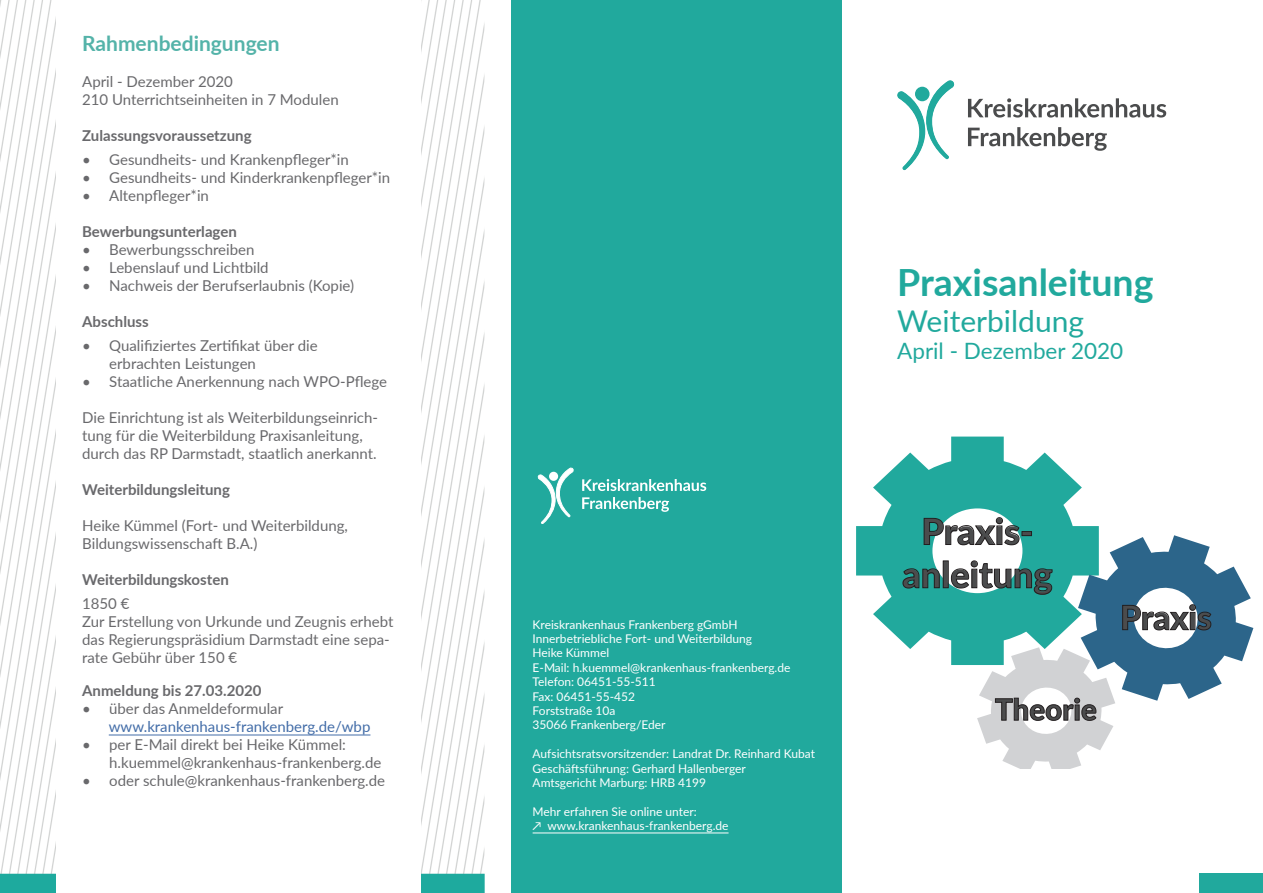
<style>
.page{position:relative;width:1263px;height:893px;background:#fff}
.page>*{position:absolute;margin:0;border:0;box-sizing:border-box;transform-origin:0 0}
.t1{font:700 37.5px "Lato";color:#21a99d}
.t2{font:800 36px/43.2px "Lato";color:#4b4c4d;text-align:center}
.t3{font:800 33.45px "Lato";color:#4b4c4d}
.t4{font:30px "Lato";color:#21a99d}
.t5{font:22.5px "Lato";color:#21a99d}
.t6{font:700 21px "Lato";color:#54b3a9}
.t7{font:15px/18px "Lato";color:#69696c}
.t8{font:700 15px "Lato";color:#69696c}
.t9{font:15px "Lato";color:#436da8}
.t10{font:12px/14.4px "Lato";color:#fff}
</style>
<div class="page">
<div style="left:511px;top:0;width:331px;height:893px;background:#21a99d"></div>
<hr style="left:533px;top:833px;width:195px;height:1px;background:#fff">
<img style="left:0;top:0;width:56px;height:893px">
<img style="left:421px;top:0;width:64px;height:893px">
<div style="left:1200px;top:873px;width:63px;height:20px;background:#21a99d"></div>
<svg style="left:582px;top:479px;width:124px;height:12px"></svg>
<svg style="left:582px;top:497px;width:87px;height:15px"></svg>
<svg style="left:538px;top:468px;width:36px;height:56px"></svg>
<svg style="left:968px;top:98px;width:198px;height:20px"></svg>
<svg style="left:968px;top:127px;width:139px;height:24px"></svg>
<svg style="left:897px;top:80px;width:58px;height:90px"></svg>
<hr style="left:109px;top:735px;width:261px;height:1px;background:#436da8">
<svg style="left:856px;top:437px;width:226px;height:205px;fill:#21a99d"></svg>
<svg style="left:902px;top:517px;width:351px;height:252px"></svg>
<h3 class="t6" style="left:82px;top:28px;width:199px">Rahmenbedingungen</h3>
<p class="t7" style="left:82px;top:72px;width:258px">April - Dezember 2020<br>210 Unterrichtseinheiten in 7 Modulen</p>
<p class="t8" style="left:82px;top:125px;width:171px">Zulassungsvoraussetzung</p>
<p class="t7" style="left:82px;top:150px;width:268px">• Gesundheits- und Krankenpfleger*in</p>
<p class="t7" style="left:82px;top:168px;width:309px">• Gesundheits- und Kinderkrankenpfleger*in</p>
<p class="t7" style="left:82px;top:186px;width:128px">• Altenpfleger*in</p>
<p class="t8" style="left:82px;top:221px;width:156px">Bewerbungsunterlagen</p>
<p class="t7" style="left:82px;top:240px;width:174px">• Bewerbungsschreiben</p>
<p class="t7" style="left:82px;top:258px;width:188px">• Lebenslauf und Lichtbild</p>
<p class="t7" style="left:82px;top:276px;width:274px">• Nachweis der Berufserlaubnis (Kopie)</p>
<p class="t8" style="left:82px;top:311px;width:68px">Abschluss</p>
<p class="t7" style="left:109px;top:336px;width:210px;text-indent:-27px">• Qualifiziertes Zertifikat über die erbrachten Leistungen</p>
<p class="t7" style="left:82px;top:372px;width:306px">• Staatliche Anerkennung nach WPO-Pflege</p>
<p class="t7" style="left:82px;top:408px;width:297px">Die Einrichtung ist als Weiterbildungseinrich&shy;tung für die Weiterbildung Praxisanleitung, durch das RP Darmstadt, staatlich anerkannt.</p>
<p class="t8" style="left:82px;top:479px;width:149px">Weiterbildungsleitung</p>
<p class="t7" style="left:82px;top:516px;width:267px">Heike Kümmel (Fort- und Weiterbildung,<br>Bildungswissenschaft B.A.)</p>
<p class="t8" style="left:82px;top:569px;width:148px">Weiterbildungskosten</p>
<p class="t7" style="left:82px;top:594px;width:313px">1850 €<br>Zur Erstellung von Urkunde und Zeugnis erhebt das Regierungspräsidium Darmstadt eine sepa&shy;rate Gebühr über 150 €</p>
<p class="t8" style="left:82px;top:679px;width:181px">Anmeldung bis 27.03.2020</p>
<p class="t7" style="left:82px;top:698px;width:203px">• über das Anmeldeformular</p>
<p class="t9" style="left:109px;top:715px;width:263px">www.krankenhaus-frankenberg.de/wbp</p>
<p class="t7" style="left:109px;top:734px;width:274px;text-indent:-27px">• per E-Mail direkt bei Heike Kümmel: h.kuemmel@krankenhaus-frankenberg.de</p>
<p class="t7" style="left:82px;top:770px;width:304px">• oder schule@krankenhaus-frankenberg.de</p>
<p class="t10" style="left:533px;top:616px;width:259px">Kreiskrankenhaus Frankenberg gGmbH<br>Innerbetriebliche Fort- und Weiterbildung<br>Heike Kümmel<br>E-Mail: h.kuemmel@krankenhaus-frankenberg.de<br>Telefon: 06451-55-511<br>Fax: 06451-55-452<br>Forststraße 10a<br>35066 Frankenberg/Eder</p>
<p class="t10" style="left:533px;top:746px;width:284px">Aufsichtsratsvorsitzender: Landrat Dr. Reinhard Kubat<br>Geschäftsführung: Gerhard Hallenberger<br>Amtsgericht Marburg: HRB 4199</p>
<p class="t10" style="left:533px;top:804px;width:197px">Mehr erfahren Sie online unter:<br>↗ www.krankenhaus-frankenberg.de</p>
<h1 class="t1" style="left:897px;top:255px;width:258px">Praxisanleitung</h1>
<h3 class="t4" style="left:897px;top:300px;width:188px">Weiterbildung</h3>
<h3 class="t5" style="left:897px;top:335px;width:227px">April - Dezember 2020</h3>
<h2 class="t2" style="left:902px;top:508px;width:152px">Praxis&shy;anleitung</h2>
<h3 class="t3" style="left:1120px;top:593px;width:93px">Praxis</h3>
</div>
